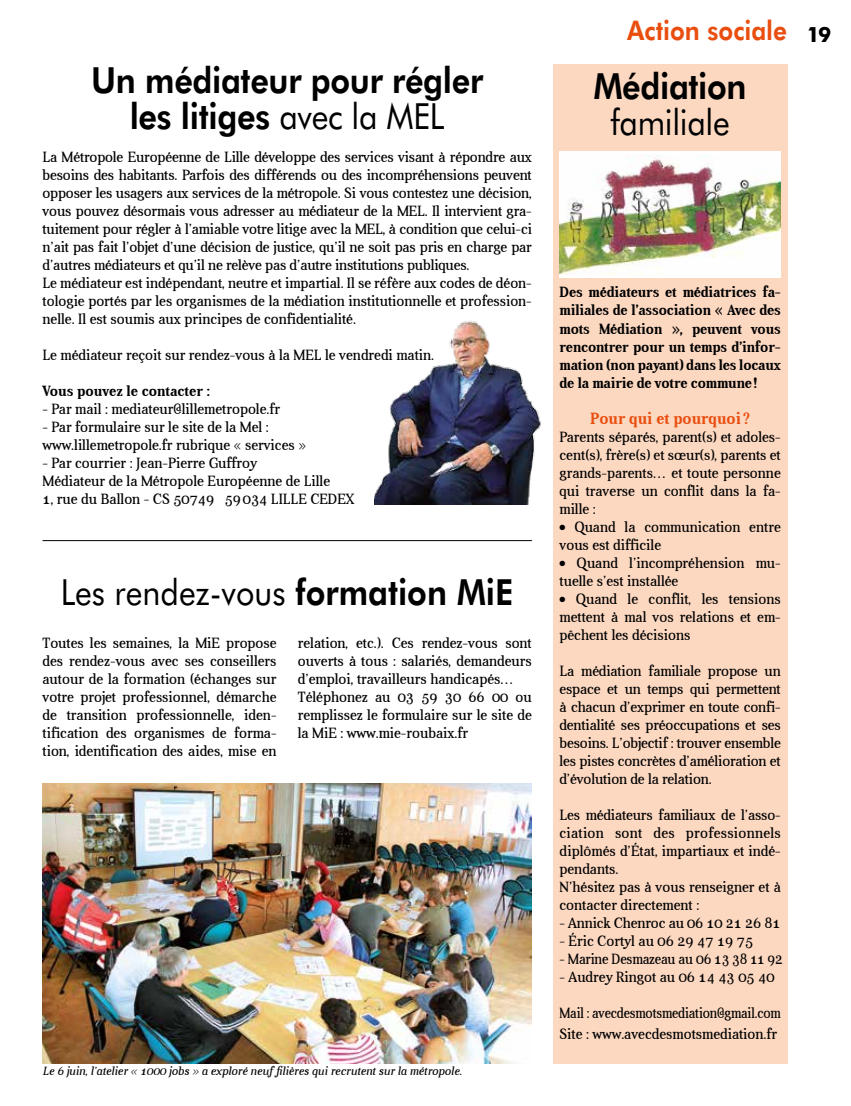
<style>
.page{position:relative;width:851px;height:1106px;background:#fff}
.page>*{position:absolute;margin:0;border:0;box-sizing:border-box;transform-origin:0 0}
.t1{font:800 36px/36px "Futura BT";letter-spacing:-.01em;color:#000;text-align:center;scale:.9 1}
.t2{font:36px "Futura BT";letter-spacing:-.005em;color:#000;scale:.9 1}
.t3{font:800 27px "Futura BT";color:#e94e0f;scale:.9 1}
.t4{font:700 16.5px "Aver";color:#e94e0f;scale:.95 1}
.t5{font:15px/18px "Aver";color:#000;scale:.95 1}
.t6{font:700 15px/18px "Aver";letter-spacing:-.01em;color:#000;text-align:justify;scale:.94 1}
.t7{font:15px/21px "Aver";color:#000;scale:.87 1}
.t8{font:15px "Aver";color:#000;scale:.9 1}
.t9{font:700 15px "Aver";letter-spacing:-.01em;color:#000;scale:.95 1}
.t10{font:italic 12px "Aver";color:#000;scale:.95 1}
.s1{font-weight:400}
.s2{font-weight:800}
.s3{font-weight:700;font-size:21px;color:#000}
</style>
<div class="page">
<div style="left:553px;top:64px;width:234px;height:999px;background:#fcd8c1"></div>
<hr style="left:43px;top:540px;width:488px;height:1px;background:#000">
<img style="left:43px;top:783px;width:488px;height:280px">
<img style="left:374px;top:320px;width:167px;height:184px">
<div style="left:559px;top:151px;width:221px;height:126px;background:#fff"></div>
<img style="left:559px;top:154px;width:221px;height:120px">
<h1 class="t1" style="left:91px;top:62px;width:437px">Un médiateur pour régler les litiges <span class="s1">avec la MEL</span></h1>
<p class="t5" style="left:43px;top:148px;width:516px">La Métropole Européenne de Lille développe des services visant à répondre aux besoins des habitants. Parfois des différends ou des incompréhensions peuvent opposer les usagers aux services de la métropole. Si vous contestez une décision, vous pouvez désormais vous adresser au médiateur de la MEL. Il intervient gra&shy;tuitement pour régler à l’amiable votre litige avec la MEL, à condition que celui-ci n’ait pas fait l’objet d’une décision de justice, qu’il ne soit pas pris en charge par d’autres médiateurs et qu’il ne relève pas d’autre institutions publiques.<br>Le médiateur est indépendant, neutre et impartial. Il se réfère aux codes de déon&shy;tologie portés par les organismes de la médiation institutionnelle et profession&shy;nelle. Il est soumis aux principes de confidentialité.</p>
<p class="t5" style="left:43px;top:346px;width:414px">Le médiateur reçoit sur rendez-vous à la MEL le vendredi matin.</p>
<p class="t9" style="left:43px;top:382px;width:178px">Vous pouvez le contacter :</p>
<p class="t5" style="left:43px;top:400px;width:252px">- Par mail : mediateur@lillemetropole.fr</p>
<p class="t5" style="left:43px;top:418px;width:279px">- Par formulaire sur le site de la Mel : www.lillemetropole.fr rubrique « services »</p>
<p class="t5" style="left:43px;top:454px;width:330px">- Par courrier : Jean-Pierre Guffroy<br>Médiateur de la Métropole Européenne de Lille<br>1, rue du Ballon - CS 50749 59034 LILLE CEDEX</p>
<h1 class="t2" style="left:61px;top:570px;width:504px">Les rendez-vous <span class="s2">formation MiE</span></h1>
<p class="t5" style="left:43px;top:634px;width:248px;text-align:justify">Toutes les semaines, la MiE propose des rendez-vous avec ses conseillers autour de la formation (échanges sur votre projet professionnel, démarche de transition professionnelle, iden&shy;tification des organismes de forma&shy;tion, identification des aides, mise en</p>
<p class="t5" style="left:298px;top:634px;width:248px">relation, etc.). Ces rendez-vous sont ouverts à tous : salariés, demandeurs d’emploi, travailleurs handicapés… Téléphonez au 03 59 30 66 00 ou remplissez le formulaire sur le site de la MiE : www.mie-roubaix.fr</p>
<p class="t10" style="left:43px;top:1064px;width:443px">Le 6 juin, l’atelier « 1000 jobs » a exploré neuf filières qui recrutent sur la métropole.</p>
<h2 class="t3" style="left:627px;top:14px;width:228px">Action sociale <span class="s3">19</span></h2>
<h1 class="t1" style="left:593px;top:68px;width:171px">Médiation</h1>
<h1 class="t2" style="left:610px;top:100px;width:134px">familiale</h1>
<p class="t6" style="left:559px;top:283px;width:237px">Des médiateurs et médiatrices fa&shy;miliales de l’association « Avec des mots Médiation », peuvent vous rencontrer pour un temps d’infor&shy;mation (non payant) dans les locaux de la mairie de votre commune!</p>
<p class="t4" style="left:590px;top:408px;width:170px">Pour qui et pourquoi ?</p>
<p class="t5" style="left:559px;top:427px;width:234px;text-align:justify">Parents séparés, parent(s) et adoles&shy;cent(s), frère(s) et sœur(s), parents et grands-parents… et toute personne qui traverse un conflit dans la fa&shy;mille :</p>
<p class="t5" style="left:559px;top:517px;width:234px">● Quand la communication entre vous est difficile</p>
<p class="t5" style="left:559px;top:553px;width:234px">● Quand l’incompréhension mu&shy;tuelle s’est installée</p>
<p class="t5" style="left:559px;top:589px;width:234px;text-align:justify">● Quand le conflit, les tensions mettent à mal vos relations et em&shy;pêchent les décisions</p>
<p class="t5" style="left:559px;top:661px;width:234px;text-align:justify">La médiation familiale propose un espace et un temps qui permettent à chacun d’exprimer en toute confi&shy;dentialité ses préoccupations et ses besoins. L’objectif : trouver ensemble les pistes concrètes d’amélioration et d’évolution de la relation.</p>
<p class="t5" style="left:559px;top:805px;width:234px">Les médiateurs familiaux de l’asso&shy;ciation sont des professionnels diplômés d’État, impartiaux et indé&shy;pendants.<br>N’hésitez pas à vous renseigner et à contacter directement :</p>
<p class="t5" style="left:559px;top:913px;width:234px">- Annick Chenroc au 06 10 21 26 81</p>
<p class="t5" style="left:559px;top:931px;width:205px">- Éric Cortyl au 06 29 47 19 75</p>
<p class="t8" style="left:559px;top:950px;width:250px">- Marine Desmazeau au 06 13 38 11 92</p>
<p class="t5" style="left:559px;top:967px;width:228px">- Audrey Ringot au 06 14 43 05 40</p>
<p class="t7" style="left:559px;top:1002px;width:256px">Mail : avecdesmotsmediation@gmail.com<br>Site : www.avecdesmotsmediation.fr</p>
</div>
